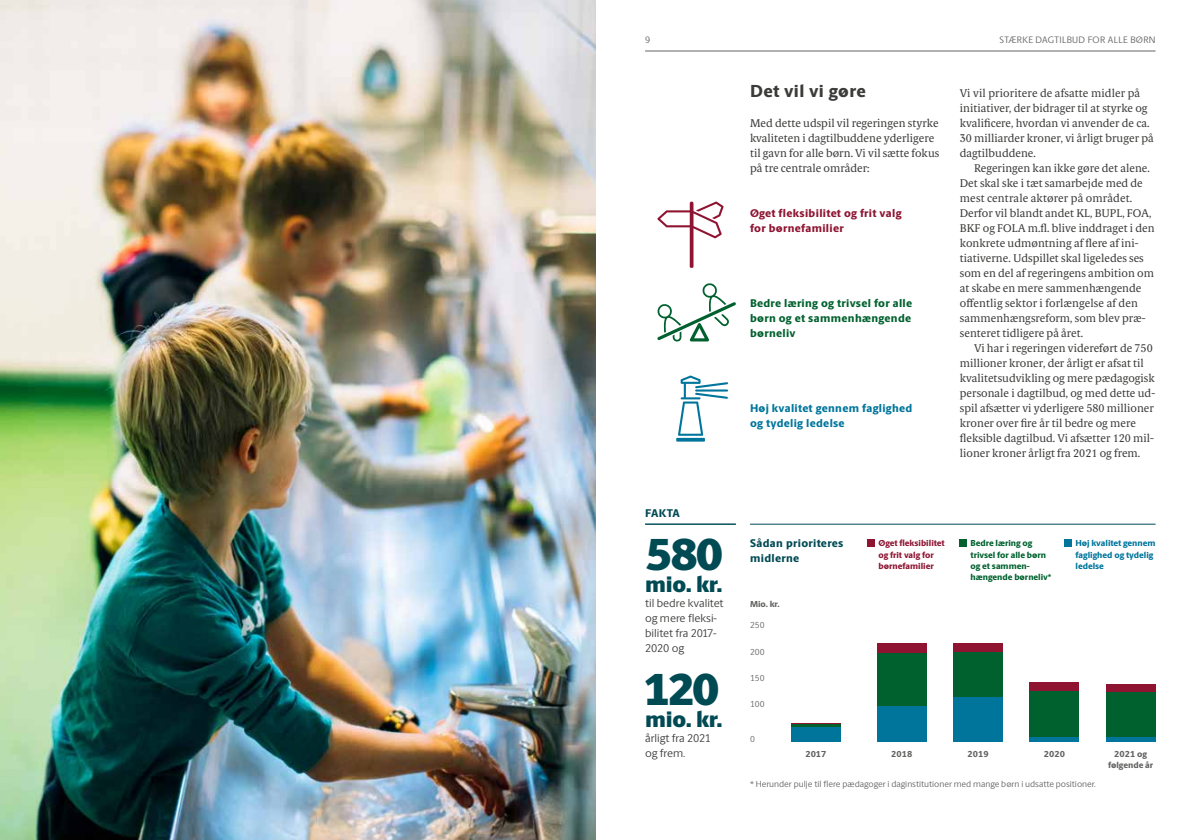
<style>
.page{position:relative;width:1191px;height:840px;background:#fff}
.page>*{position:absolute;margin:0;border:0;box-sizing:border-box;transform-origin:0 0}
.t1{font:900 45px "Berlingske Sans";letter-spacing:-.06em;color:#004a54}
.t2{font:900 22.5px "Berlingske Sans";letter-spacing:-.01em;color:#004a54}
.t3{font:800 17.5px "Berlingske Sans";letter-spacing:.02em;color:#3b3b3a}
.t4{font:11.25px/15px "Berlingske Serif Text";color:#3b3b3a}
.t5{font:11.25px/15px "Berlingske Sans";letter-spacing:-.01em;color:#3b3b3a}
.t6{font:800 11.25px/15px "Berlingske Sans";letter-spacing:.03em;color:#00612e;text-align:justify}
.t7{font:800 11.25px/15px "Berlingske Sans";letter-spacing:.03em;color:#8e1432}
.t8{font:800 11.25px/15px "Berlingske Sans";letter-spacing:.03em;color:#00759c}
.t9{font:800 11.25px/15px "Berlingske Sans";letter-spacing:.03em;color:#004a54}
.t10{font:9.38px "Berlingske Sans";letter-spacing:.04em;color:#636362}
.t11{font:8.75px "Berlingske Sans";color:#636362}
.t12{font:800 8.75px/11.2px "Berlingske Sans";color:#00612e}
.t13{font:800 8.75px/11.2px "Berlingske Sans";color:#8e1432}
.t14{font:800 8.75px/11.2px "Berlingske Sans";color:#00759c}
.t15{font:800 8.75px/11.2px "Berlingske Sans";color:#636362;text-align:center}
</style>
<div class="page">
<img style="left:0;top:0;width:595px;height:840px">
<hr style="left:645px;top:524px;width:91px;height:1px;background:#004a54">
<hr style="left:750px;top:524px;width:405px;height:1px;background:#004a54">
<hr style="left:791px;top:723px;width:49px;height:1px;background:#8e1432">
<hr style="left:791px;top:724px;width:49px;height:3px;background:#00612e">
<div style="left:791px;top:727px;width:49px;height:14px;background:#00759c"></div>
<div style="left:877px;top:643px;width:49px;height:10px;background:#8e1432"></div>
<div style="left:877px;top:653px;width:49px;height:53px;background:#00612e"></div>
<div style="left:877px;top:706px;width:49px;height:35px;background:#00759c"></div>
<div style="left:953px;top:643px;width:50px;height:9px;background:#8e1432"></div>
<div style="left:953px;top:652px;width:50px;height:45px;background:#00612e"></div>
<div style="left:953px;top:697px;width:50px;height:44px;background:#00759c"></div>
<div style="left:1029px;top:682px;width:50px;height:10px;background:#8e1432"></div>
<div style="left:1029px;top:692px;width:50px;height:45px;background:#00612e"></div>
<hr style="left:1029px;top:737px;width:50px;height:4px;background:#00759c">
<div style="left:1106px;top:684px;width:49px;height:8px;background:#8e1432"></div>
<div style="left:1106px;top:692px;width:49px;height:45px;background:#00612e"></div>
<hr style="left:1106px;top:737px;width:49px;height:4px;background:#00759c">
<svg style="left:657px;top:201px;width:66px;height:67px"></svg>
<div style="left:867px;top:539px;width:7px;height:7px;background:#8e1432"></div>
<div style="left:960px;top:539px;width:7px;height:7px;background:#00612e"></div>
<div style="left:1064px;top:539px;width:7px;height:7px;background:#00759c"></div>
<hr style="left:676px;top:438px;width:29px;height:3px;background:#00759c">
<svg style="left:678px;top:375px;width:50px;height:61px"></svg>
<svg style="left:657px;top:283px;width:79px;height:58px"></svg>
<hr style="left:645px;top:51px;width:510px;height:1px;background:#636362">
<p class="t10" style="left:645px;top:33px;width:7px">9</p>
<p class="t10" style="left:999px;top:33px;width:157px">Stærke dagtilbud for alle bø rn</p>
<p class="t9" style="left:645px;top:505px;width:36px">FAKTA</p>
<h1 class="t1" style="left:645px;top:521px;width:80px">580</h1>
<h2 class="t2" style="left:645px;top:567px;width:79px">mio. kr.</h2>
<p class="t5" style="left:645px;top:595px;width:80px">til bedre kvalitet og mere fleksi&shy;bilitet fra 2017-<br>2020 og</p>
<h1 class="t1" style="left:645px;top:656px;width:76px">120</h1>
<h2 class="t2" style="left:645px;top:702px;width:79px">mio. kr.</h2>
<p class="t5" style="left:645px;top:730px;width:67px">årligt fra 2021 og frem.</p>
<h3 class="t3" style="left:750px;top:77px;width:117px">Det vil vi gøre</h3>
<p class="t4" style="left:750px;top:115px;width:191px">Med dette udspil vil regeringen styrke kvaliteten i dagtilbuddene yderligere til gavn for alle børn. Vi vil sætte fokus på tre centrale områder:</p>
<p class="t7" style="left:750px;top:205px;width:153px">Øget fleksibilitet og frit valg for børnefamilier</p>
<p class="t6" style="left:750px;top:295px;width:164px">Bedre læring og trivsel for alle børn og et sammenhængende børneliv</p>
<p class="t8" style="left:750px;top:400px;width:164px">Høj kvalitet gennem faglighed og tydelig ledelse</p>
<p class="t4" style="left:960px;top:85px;width:195px">Vi vil prioritere de afsatte midler på initiativer, der bidrager til at styrke og kvalificere, hvordan vi anvender de ca.<br>30 milliarder kroner, vi årligt bruger på dagtilbuddene.</p>
<p class="t4" style="left:960px;top:160px;width:196px;text-indent:14px">Regeringen kan ikke gøre det alene.<br>Det skal ske i tæt samarbejde med de mest centrale aktører på området.<br>Derfor vil blandt andet KL, BUPL, FOA, BKF og FOLA m.fl. blive inddraget i den konkrete udmøntning af flere af ini&shy;tiativerne. Udspillet skal ligeledes ses som en del af regeringens ambition om at skabe en mere sammenhængende offentlig sektor i forlængelse af den sammenhængsreform, som blev præ&shy;senteret tidligere på året.</p>
<p class="t4" style="left:960px;top:340px;width:196px;text-indent:14px">Vi har i regeringen videreført de 750 millioner kroner, der årligt er afsat til kvalitetsudvikling og mere pædagogisk personale i dagtilbud, og med dette ud-- spil afsætter vi yderligere 580 millioner kroner over fire år til bedre og mere fleksible dagtilbud. Vi afsætter 120 mil&shy;lioner kroner årligt fra 2021 og frem.</p>
<p class="t9" style="left:750px;top:535px;width:95px">Sådan prioriteres midlerne</p>
<p class="t15" style="left:750px;top:598px;width:31px">Mio. kr.</p>
<p class="t11" style="left:750px;top:619px;width:16px">250</p>
<p class="t11" style="left:750px;top:645px;width:16px">200</p>
<p class="t11" style="left:750px;top:671px;width:16px">150</p>
<p class="t11" style="left:750px;top:698px;width:16px">100</p>
<p class="t11" style="left:750px;top:732px;width:6px">0</p>
<p class="t13" style="left:878px;top:538px;width:68px">Øget fleksibilitet og frit valg for børnefamilier</p>
<p class="t12" style="left:970px;top:538px;width:82px">Bedre læring og trivsel for alle børn og et sammen&shy;hængende børneliv*</p>
<p class="t14" style="left:1075px;top:538px;width:81px">Høj kvalitet gennem faglighed og tydelig ledelse</p>
<p class="t15" style="left:805px;top:748px;width:23px">2017</p>
<p class="t15" style="left:891px;top:748px;width:23px">2018</p>
<p class="t15" style="left:967px;top:748px;width:23px">2019</p>
<p class="t15" style="left:1043px;top:748px;width:23px">2020</p>
<p class="t15" style="left:1108px;top:748px;width:46px">2021 og følgende år</p>
<p class="t11" style="left:750px;top:777px;width:347px">* Herunder pulje til flere pædagoger i daginstitutioner med mange børn i udsatte positioner.</p>
</div>
